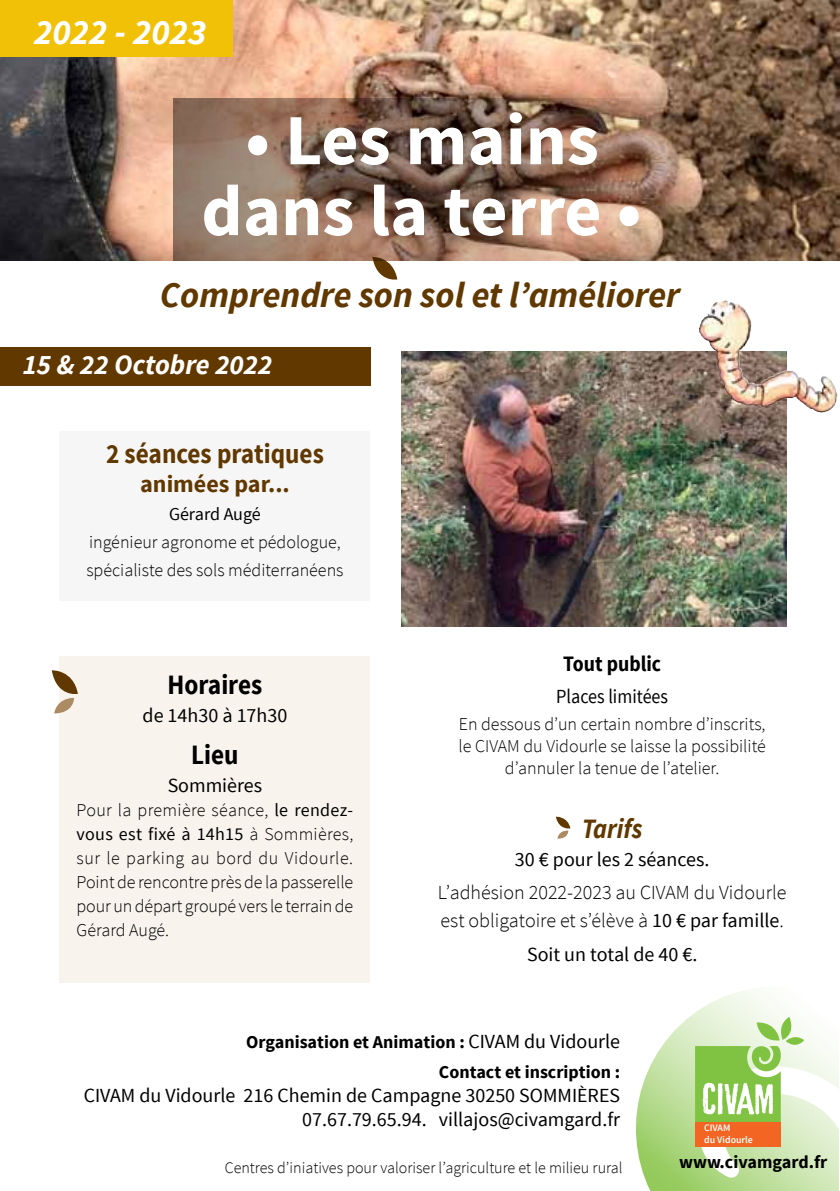
<style>
.page{position:relative;width:840px;height:1191px;background:#fff}
.page>*{position:absolute;margin:0;border:0;box-sizing:border-box;transform-origin:0 0}
.t1{font:700 72px/70.8px "Source Sans Pro";color:#fff;text-align:center}
.t2{font:italic 700 36px "Source Sans Pro";color:#603800}
.t3{font:italic 700 36px "Source Sans Pro";color:#fff}
.t4{font:700 28px "Source Sans Pro";color:#603800;scale:.9 1}
.t5{font:italic 700 28px "Source Sans Pro";color:#fff}
.t6{font:700 28px "Source Sans Pro";color:#000;scale:.9 1}
.t7{font:italic 700 28px "Source Sans Pro";color:#603800;scale:.9 1}
.t8{font:700 24px "Source Sans Pro";color:#603800}
.t9{font:700 22px "Source Sans Pro";color:#000;scale:.9 1}
.t10{font:20px/24px "Source Sans Pro";color:#000;text-align:right}
.t11{font:300 20px/28px "Source Sans Pro";color:#000}
.t12{font:20px "Source Sans Pro";color:#000;scale:.9 1}
.t13{font:300 18px/24px "Source Sans Pro";color:#000}
.t14{font:700 18px/29.6px "Source Sans Pro";color:#000;text-align:right}
.t15{font:18px "Source Sans Pro";letter-spacing:-.005em;color:#000}
.t16{font:300 16px "Source Sans Pro";color:#000}
.t17{font:600 9.8px/11.8px "Source Sans Pro";color:#fff}
.s1{font-weight:400}
.s2{font-weight:400;font-size:20px}
</style>
<div class="page">
<img style="left:0;top:0;width:839px;height:260px">
<div style="left:0;top:0;width:232px;height:57px;background:#f1c107"></div>
<div style="left:60px;top:431px;width:310px;height:169px;background:#f6f6f6"></div>
<svg style="left:636px;top:989px;width:203px;height:202px"></svg>
<div style="left:694px;top:1122px;width:86px;height:24px;background:#f26522"></div>
<svg style="left:694px;top:1016px;width:109px;height:106px"></svg>
<div style="left:0;top:347px;width:370px;height:39px;background:#603800"></div>
<svg style="left:372px;top:260px;width:25px;height:20px"></svg>
<div style="left:60px;top:655px;width:310px;height:327px;background:#f8f3ed"></div>
<svg style="left:52px;top:669px;width:26px;height:44px"></svg>
<svg style="left:556px;top:816px;width:14px;height:23px"></svg>
<svg style="left:173px;top:98px;width:503px;height:162px;background:#8a6b58"></svg>
<img style="left:401px;top:352px;width:384px;height:274px">
<img style="left:698px;top:300px;width:94px;height:102px">
<h2 class="t3" style="left:34px;top:9px;width:174px">2022 - 2023</h2>
<h1 class="t1" style="left:201px;top:107px;width:441px">• Les mains dans la terre •</h1>
<h2 class="t2" style="left:160px;top:272px;width:521px">Comprendre son sol et l’améliorer</h2>
<h3 class="t5" style="left:23px;top:347px;width:251px">15 &amp; 22 Octobre 2022</h3>
<h3 class="t4" style="left:106px;top:436px;width:243px">2 séances pratiques</h3>
<h3 class="t8" style="left:140px;top:469px;width:151px">animées par...</h3>
<p class="t15" style="left:169px;top:503px;width:93px">Gérard Augé</p>
<p class="t13" style="left:86px;top:528px;width:258px;line-height:28px">ingénieur agronome et pédologue, spécialiste des sols méditerranéens</p>
<h3 class="t6" style="left:167px;top:666px;width:107px">Horaires</h3>
<p class="t10" style="left:142px;top:703px;width:146px">de 14h30 à 17h30</p>
<h3 class="t6" style="left:191px;top:736px;width:54px">Lieu</h3>
<p class="t10" style="left:167px;top:773px;width:96px">Sommières</p>
<p class="t13" style="left:77px;top:798px;width:278px;text-align:justify">Pour la première séance, <span class="s1">le rendez&shy;vous est fixé à 14h15</span> à Sommières, sur le parking au bord du Vidourle.<br>Point de rencontre près de la passerelle pour un départ groupé vers le terrain de Gérard Augé.</p>
<p class="t9" style="left:563px;top:649px;width:110px">Tout public</p>
<p class="t12" style="left:556px;top:684px;width:126px">Places limitées</p>
<p class="t13" style="left:458px;top:714px;width:308px;line-height:21.6px;text-align:center">En dessous d’un certain nombre d’inscrits, le CIVAM du Vidourle se laisse la possibilité d’annuler la tenue de l’atelier.</p>
<h3 class="t7" style="left:581px;top:810px;width:69px">Tarifs</h3>
<p class="t10" style="left:514px;top:847px;width:196px">30 € pour les 2 séances.</p>
<p class="t11" style="left:437px;top:879px;width:350px">L’adhésion 2022-2023 au CIVAM du Vidourle est obligatoire et s’élève à <span class="s1">10 € par famille</span>.</p>
<p class="t10" style="left:527px;top:942px;width:172px">Soit un total de 40 €.</p>
<p class="t14" style="left:246px;top:1028px;width:375px">Organisation et Animation : <span class="s2">CIVAM du Vidourle<br></span>Contact et inscription :</p>
<p class="t10" style="left:84px;top:1083px;width:537px">CIVAM du Vidourle 216 Chemin de Campagne 30250 SOMMIÈRES<br>07.67.79.65.94. villajos@civamgard.fr</p>
<p class="t16" style="left:225px;top:1157px;width:399px">Centres d’iniatives pour valoriser l’agriculture et le milieu rural</p>
<p class="t17" style="left:703px;top:1122px;width:50px">CIVAM<br>du Vidourle</p>
<p class="t14" style="left:678px;top:1147px;width:150px">www.civamgard.fr</p>
</div>
